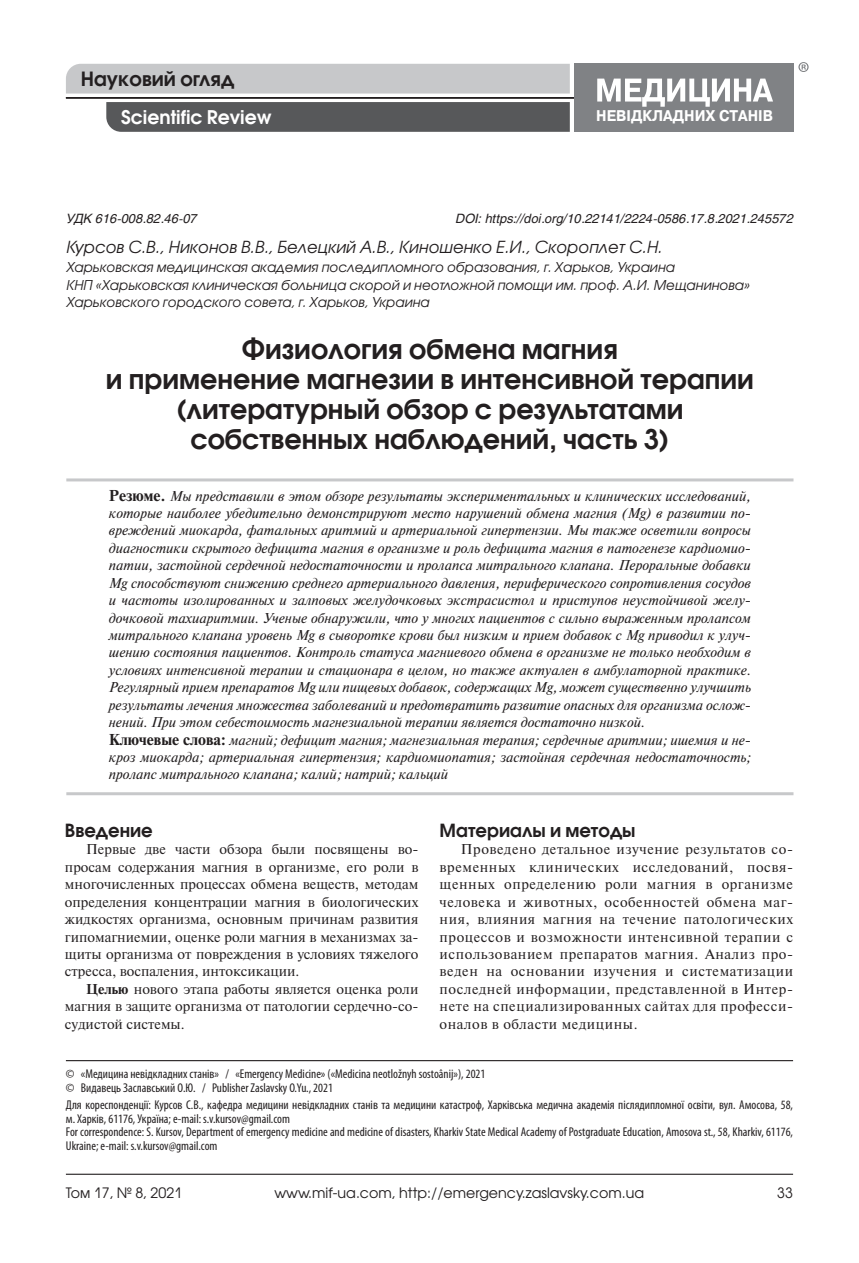
<style>
.page{position:relative;width:859px;height:1263px;background:#fff}
.page>*{position:absolute;margin:0;border:0;box-sizing:border-box;transform-origin:0 0}
.Заглавие{font:700 27px/30.2px "Avant Garde Gothic C";color:#231f20;text-align:center}
.t1{font:700 19.5px "Avant Garde Gothic C";color:#231f20}
.t2{font:700 18.75px "Avant Garde Gothic C";color:#fff}
.Загл__I_ур{font:700 18px "Avant Garde Gothic C";color:#231f20}
.Автор{font:italic 16.5px "Avant Garde Gothic C";color:#231f20}
.t3{font:700 15.45px "Pragmatica";color:#fff;scale:.92 1}
.Резюме_верх{font:italic 14.25px/17.4px "Newton C";color:#231f20;text-align:justify}
.Текст{font:14.25px/17.4px "Newton C";color:#231f20;text-align:justify}
.Резюме_низ{font:italic 14.25px/17.4px "Newton C";color:#231f20;text-align:justify}
.t4{font:14.25px "Avant Garde Gothic C";color:#231f20}
.Автор_II{font:italic 13.5px/17.4px "Avant Garde Gothic C";color:#231f20}
.Копирайт{font:condensed 12.75px/13.5px "Myriad Pro";color:#231f20}
.Для_кореспонденции{font:condensed 12.75px/13.5px "Myriad Pro";color:#231f20}
.УДК_DOI{font:italic 12.75px "Helios";color:#231f20}
.s1{font-weight:700;font-style:normal;font-size:15.75px}
.s2{font-weight:700}
</style>
<div class="page">
<hr style="left:66px;top:1174px;width:727px;height:1px;background:#231f20">
<div style="left:66px;top:64px;width:504px;height:30px;background:#c7c8ca"></div>
<hr style="left:66px;top:97px;width:510px;height:1px;background:#231f20">
<svg style="left:106px;top:102px;width:464px;height:30px;background:#595a5b"></svg>
<div style="left:574px;top:64px;width:219px;height:68px;background:#808285"></div>
<svg style="left:597px;top:79px;width:176px;height:28px"></svg>
<svg style="left:798px;top:62px;width:11px;height:10px"></svg>
<hr style="left:66px;top:1060px;width:727px;height:1px;background:#231f20">
<hr style="left:66px;top:478px;width:727px;height:3px;background:#c7c8ca">
<hr style="left:66px;top:792px;width:727px;height:3px;background:#c7c8ca">
<h2 class="t1" style="left:81px;top:67px;width:155px">Науковий огляд</h2>
<h3 class="t2" style="left:121px;top:105px;width:152px">Scientific Review</h3>
<p class="t3" style="left:596px;top:105px;width:194px">НЕВІДКЛАДНИХ СТАНІВ</p>
<p class="УДК_DOI" style="left:66px;top:210px;width:132px">УДК 616-008.82.46-07</p>
<p class="УДК_DOI" style="left:456px;top:210px;width:339px">DOI: https://doi.org/10.22141/2224-0586.17.8.2021.245572</p>
<p class="Автор" style="left:66px;top:237px;width:598px">Курсов С.В., Никонов В.В., Белецкий А.В., Киношенко Е.И., Скороплет С.Н.</p>
<p class="Автор_II" style="left:66px;top:259px;width:610px">Харьковская медицинская академия последипломного образования, г. Харьков, Украина</p>
<p class="Автор_II" style="left:66px;top:276px;width:685px">КНП «Харьковская клиническая больница скорой и неотложной помощи им. проф. А.И. Мещанинова»<br>Харьковского городского совета, г. Харьков, Украина</p>
<p class="Заглавие" style="left:106px;top:333px;width:650px">Физиология обмена магния<br>и применение магнезии в интенсивной терапии (литературный обзор с результатами собственных наблюдений, часть 3)</p>
<p class="Резюме_верх" style="left:109px;top:487px;width:644px"><span class="s1">Резюме.</span> Мы представили в этом обзоре результаты экспериментальных и клинических исследований, которые наиболее убедительно демонстрируют место нарушений обмена магния (Mg) в развитии по&shy;вреждений миокарда, фатальных аритмий и артериальной гипертензии. Мы также осветили вопросы диагностики скрытого дефицита магния в организме и роль дефицита магния в патогенезе кардиомио&shy;патии, застойной сердечной недостаточности и пролапса митрального клапана. Пероральные добавки Mg способствуют снижению среднего артериального давления, периферического сопротивления сосудов и частоты изолированных и залповых желудочковых экстрасистол и приступов неустойчивой желу&shy;дочковой тахиаритмии. Ученые обнаружили, что у многих пациентов с сильно выраженным пролапсом митрального клапана уровень Mg в сыворотке крови был низким и прием добавок с Mg приводил к улуч&shy;шению состояния пациентов. Контроль статуса магниевого обмена в организме не только необходим в условиях интенсивной терапии и стационара в целом, но также актуален в амбулаторной практике.<br>Регулярный прием препаратов Mg или пищевых добавок, содержащих Mg, может существенно улучшить результаты лечения множества заболеваний и предотвратить развитие опасных для организма ослож&shy;нений. При этом себестоимость магнезиальной терапии является достаточно низкой.</p>
<p class="Резюме_низ" style="left:109px;top:731px;width:644px"><span class="s1">Ключевые слова:</span> магний; дефицит магния; магнезиальная терапия; сердечные аритмии; ишемия и не&shy;кроз миокарда; артериальная гипертензия; кардиомиопатия; застойная сердечная недостаточность; пролапс митрального клапана; калий; натрий; кальций</p>
<p class="Загл__I_ур" style="left:65px;top:819px;width:89px">Введение</p>
<p class="Текст" style="left:65px;top:841px;width:355px;text-indent:21px">Первые две части обзора были посвящены во&shy;просам содержания магния в организме, его роли в многочисленных процессах обмена веществ, методам определения концентрации магния в биологических жидкостях организма, основным причинам развития гипомагниемии, оценке роли магния в механизмах за&shy;щиты организма от повреждения в условиях тяжелого стресса, воспаления, интоксикации.</p>
<p class="Текст" style="left:65px;top:980px;width:355px;text-indent:21px"><span class="s2">Целью</span> нового этапа работы является оценка роли магния в защите организма от патологии сердечно-со&shy;судистой системы.</p>
<p class="Загл__I_ур" style="left:440px;top:819px;width:197px">Материалы и методы</p>
<p class="Текст" style="left:440px;top:841px;width:355px;text-indent:21px">Проведено детальное изучение результатов со&shy;временных клинических исследований, посвя&shy;щенных определению роли магния в организме человека и животных, особенностей обмена маг&shy;ния, влияния магния на течение патологических процессов и возможности интенсивной терапии с использованием препаратов магния. Анализ про&shy;веден на основании изучения и систематизации последней информации, представленной в Интер&shy;нете на специализированных сайтах для професси&shy;оналов в области медицины.</p>
<p class="Копирайт" style="left:66px;top:1067px;width:421px">© «Медицина невідкладних станів» / «Emergency Medicine» («Medicina neotložnyh sostoânij»), 2021</p>
<p class="Копирайт" style="left:66px;top:1080px;width:268px">© Видавець Заславський О.Ю. / Publisher Zaslavsky O.Yu., 2021</p>
<p class="Для_кореспонденции" style="left:66px;top:1098px;width:729px">Для кореспонденції: Курсов С.В., кафедра медицини невідкладних станів та медицини катастроф, Харківська медична академія післядипломної освіти, вул. Амосова, 58, м. Харків, 61176, Україна; e-mail: s.v.kursov@gmail.com</p>
<p class="Копирайт" style="left:66px;top:1125px;width:729px">For correspondence: S. Kursov, Department of emergency medicine and medicine of disasters, Kharkiv State Medical Academy of Postgraduate Education, Amosova st., 58, Kharkiv, 61176,<br>Ukraine; e-mail: s.v.kursov@gmail.com</p>
<p class="t4" style="left:66px;top:1184px;width:118px">Том 17, № 8, 2021</p>
<p class="t4" style="left:274px;top:1184px;width:371px">www.mif-ua.com, http://emergency.zaslavsky.com.ua</p>
<p class="t4" style="left:777px;top:1184px;width:17px">33</p>
</div>
